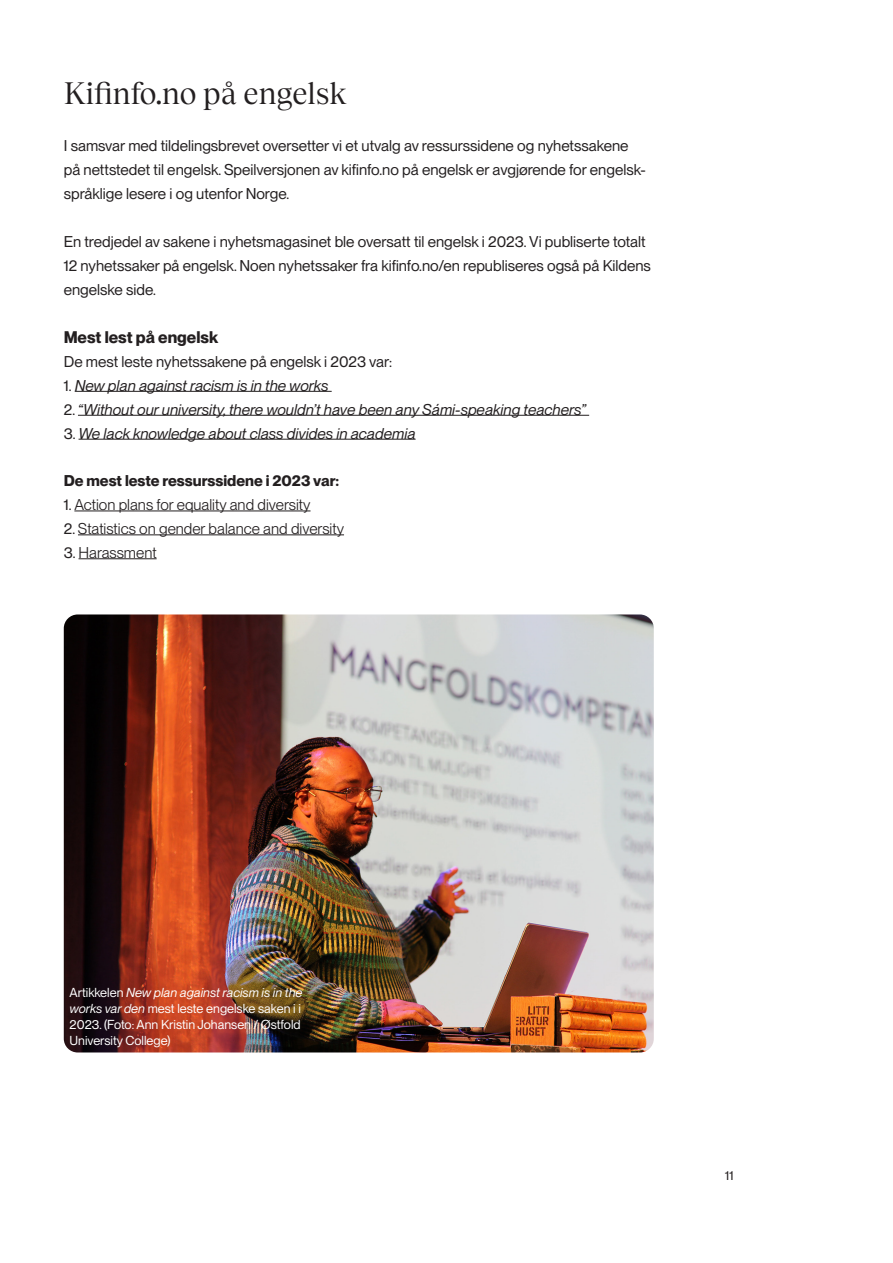
<style>
.page{position:relative;width:893px;height:1263px;background:#fff}
.page>*{position:absolute;margin:0;border:0;box-sizing:border-box;transform-origin:0 0}
.H2__20_4_24pt{font:30.6px "Tobias TRIAL";color:#231f20}
.Brødtekst__10_2_12pt{font:700 16.5px "PP Neue Montreal";color:#231f20}
.Brødtekst__10_2_12pt-2{font:15.3px/23.9px "PP Neue Montreal";color:#231f20}
.Brødtekst__10_2_12pt-3{font:italic 15.3px "PP Neue Montreal";color:#231f20}
.Brødtekst__10_2_12pt-4{font:15.3px "PP Neue Montreal";color:#231f20}
.Brødtekst__10_2_12pt-5{font:700 15.3px "PP Neue Montreal";color:#231f20}
.Datatekst__8_5_10pt{font:12.75px/15.9px "PP Neue Montreal";color:#fff}
.Datatekst__8_5_10pt-2{font:12.75px "PP Neue Montreal";color:#231f20}
.s1{font-style:normal}
.s2{font-style:inherit}
.s3{font-style:italic}
</style>
<div class="page">
<img style="left:64px;top:614px;width:590px;height:438px">
<hr style="left:75px;top:391px;width:257px;height:1px;background:#231f20">
<hr style="left:78px;top:415px;width:511px;height:1px;background:#231f20">
<hr style="left:79px;top:439px;width:337px;height:1px;background:#231f20">
<hr style="left:74px;top:511px;width:237px;height:1px;background:#231f20">
<hr style="left:78px;top:535px;width:266px;height:1px;background:#231f20">
<hr style="left:79px;top:558px;width:78px;height:1px;background:#231f20">
<p class="H2__20_4_24pt" style="left:64px;top:69px;width:284px">Kifinfo.no på engelsk</p>
<p class="Brødtekst__10_2_12pt-2" style="left:64px;top:134px;width:583px">I samsvar med tildelingsbrevet oversetter vi et utvalg av ressurssidene og nyhetssakene på nettstedet til engelsk. Speilversjonen av kifinfo.no på engelsk er avgjørende for engelsk&shy;språklige lesere i og utenfor Norge.</p>
<p class="Brødtekst__10_2_12pt-2" style="left:64px;top:230px;width:589px">En tredjedel av sakene i nyhetsmagasinet ble oversatt til engelsk i 2023. Vi publiserte totalt<br>12 nyhetssaker på engelsk. Noen nyhetssaker fra kifinfo.no/en republiseres også på Kildens engelske side.</p>
<p class="Brødtekst__10_2_12pt" style="left:64px;top:327px;width:156px">Mest lest på engelsk</p>
<p class="Brødtekst__10_2_12pt-2" style="left:64px;top:349px;width:330px">De mest leste nyhetssakene på engelsk i 2023 var:</p>
<p class="Brødtekst__10_2_12pt-3" style="left:64px;top:376px;width:266px"><span class="s1">1.</span> New plan against racism is in the works</p>
<p class="Brødtekst__10_2_12pt-3" style="left:64px;top:400px;width:524px"><span class="s1">2.</span> “Without our university, there wouldn’t have been any Sámi-speaking teachers”</p>
<p class="Brødtekst__10_2_12pt-3" style="left:64px;top:424px;width:353px"><span class="s1">3.</span> We lack knowledge about class divides in academia</p>
<p class="Brødtekst__10_2_12pt-5" style="left:64px;top:472px;width:277px">De mest leste ressurssidene i 2023 var:</p>
<p class="Brødtekst__10_2_12pt-4" style="left:64px;top:496px;width:248px"><span class="s2">1.</span> Action plans for equality and diversity</p>
<p class="Brødtekst__10_2_12pt-4" style="left:64px;top:520px;width:282px"><span class="s2">2.</span> Statistics on gender balance and diversity</p>
<p class="Brødtekst__10_2_12pt-4" style="left:64px;top:544px;width:94px"><span class="s2">3.</span> Harassment</p>
<p class="Datatekst__8_5_10pt" style="left:70px;top:984px;width:234px">Artikkelen <span class="s3">New plan against racism is in the works var den</span> mest leste engelske saken i i 2023. (Foto: Ann Kristin Johansen / Østfold University College)</p>
<p class="Datatekst__8_5_10pt-2" style="left:725px;top:1168px;width:10px">11</p>
</div>
